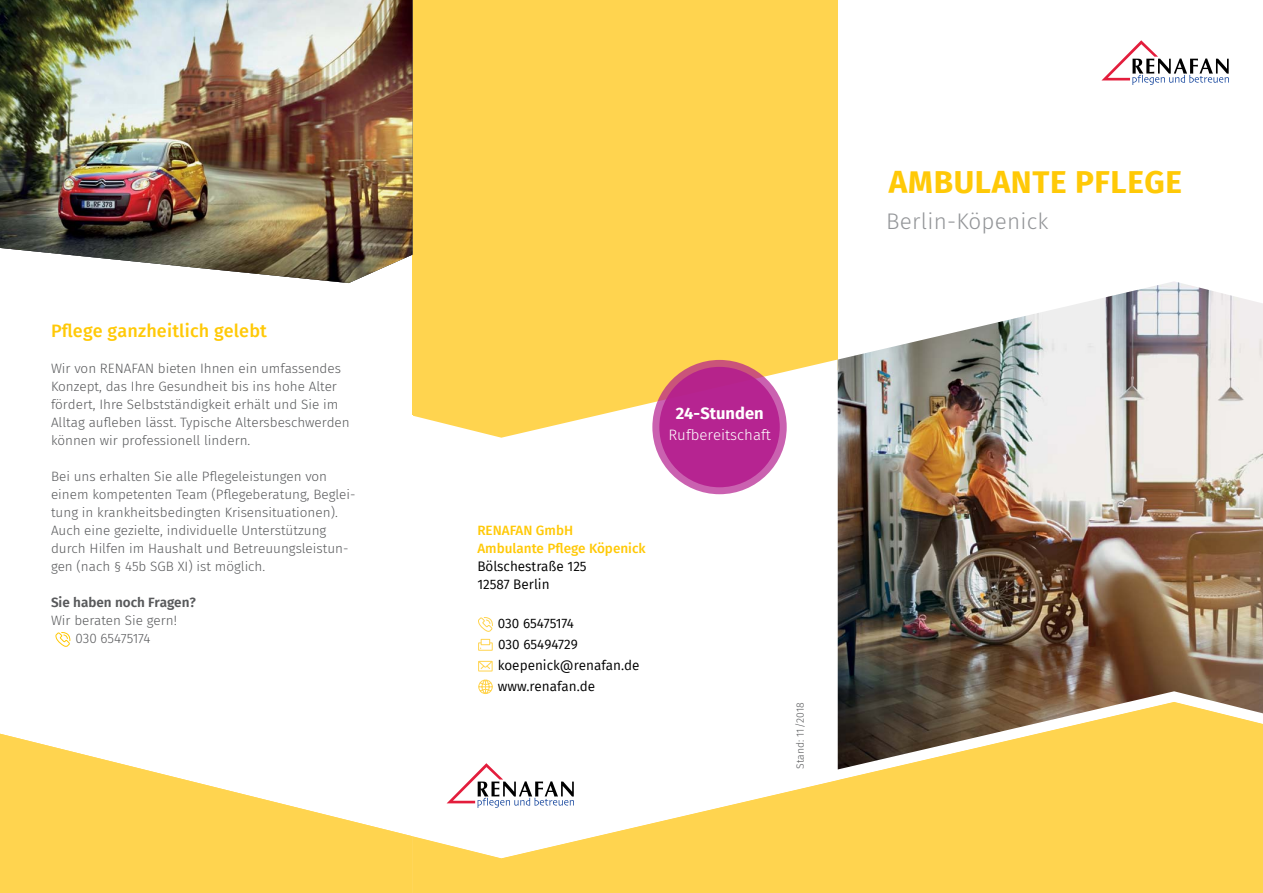
<style>
.page{position:relative;width:1263px;height:893px;background:#fff}
.page>*{position:absolute;margin:0;border:0;box-sizing:border-box;transform-origin:0 0}
.t1{font:700 31.5px "Fira Sans";letter-spacing:.02em;color:#ffc907}
.t2{font:300 22.5px "Fira Sans";letter-spacing:.01em;color:#939598}
.t3{font:500 18px "Fira Sans";letter-spacing:.01em;color:#ffc907}
.t4{font:700 16.5px "Fira Sans";color:#fff}
.t5{font:300 15px "Fira Sans";color:#fff}
.t6{font:300 13.5px/18px "Fira Sans";color:#58595b}
.t7{font:13.5px/21px "Fira Sans";color:#000}
.t8{font:500 13.5px/18px "Fira Sans";color:#ffc907}
.t9{font:600 13.5px "Fira Sans";color:#58595b}
.t10{font:300 10.5px "Fira Sans";color:#58595b}
</style>
<div class="page">
<svg style="left:1101px;top:40px;width:128px;height:45px"></svg>
<div style="left:412px;top:0;width:426px;height:445px;background:#ffd44f"></div>
<svg style="left:412px;top:359px;width:426px;height:343px"></svg>
<svg style="left:478px;top:616px;width:15px;height:16px"></svg>
<div style="left:481px;top:639px;width:9px;height:6px;border:1px solid #ffd44f"></div>
<div style="left:478px;top:642px;width:15px;height:9px;border:1px solid #ffd44f"></div>
<div style="left:478px;top:661px;width:14px;height:10px;border:1px solid #ffd44f"></div>
<svg style="left:478px;top:661px;width:15px;height:9px"></svg>
<svg style="left:478px;top:679px;width:15px;height:15px"></svg>
<svg style="left:412px;top:702px;width:851px;height:191px;fill:#ffd44f"></svg>
<svg style="left:0;top:734px;width:412px;height:159px;fill:#ffd44f"></svg>
<img style="left:0;top:0;width:412px;height:283px">
<svg style="left:55px;top:632px;width:16px;height:15px"></svg>
<img style="left:838px;top:281px;width:425px;height:488px">
<hr style="left:412px;top:416px;width:1px;height:48px;background:#fff">
<svg style="left:652px;top:360px;width:135px;height:134px;background:#ba3093"></svg>
<h3 class="t3" style="left:51px;top:316px;width:217px">Pflege ganzheitlich gelebt</h3>
<p class="t6" style="left:51px;top:359px;width:300px">Wir von RENAFAN bieten Ihnen ein umfassendes Konzept, das Ihre Gesundheit bis ins hohe Alter fördert, Ihre Selbstständigkeit erhält und Sie im Alltag aufleben lässt. Typische Altersbeschwerden können wir professionell lindern.</p>
<p class="t6" style="left:51px;top:467px;width:306px">Bei uns erhalten Sie alle Pflegeleistungen von einem kompetenten Team (Pflegeberatung, Beglei&shy;tung in krankheitsbedingten Krisensituationen).<br>Auch eine gezielte, individuelle Unterstützung durch Hilfen im Haushalt und Betreuungsleistun&shy;gen (nach § 45b SGB XI) ist möglich.</p>
<p class="t9" style="left:51px;top:591px;width:146px">Sie haben noch Fragen?</p>
<p class="t6" style="left:51px;top:611px;width:127px;text-align:center">Wir beraten Sie gern!<br>030 65475174</p>
<p class="t4" style="left:676px;top:399px;width:89px">24-STUNDEN</p>
<p class="t5" style="left:668px;top:424px;width:104px">Rufbereitschaft</p>
<p class="t8" style="left:477px;top:521px;width:170px">RENAFAN GmbH<br>Ambulante Pflege Köpenick</p>
<p class="t7" style="left:477px;top:557px;width:111px;line-height:18px">Bölschestraße 125<br>12587 Berlin</p>
<p class="t7" style="left:498px;top:613px;width:143px">030 65475174<br>030 65494729 koepenick@renafan.de www.renafan.de</p>
<p class="t10" style="left:793px;top:769px;width:68px;rotate:-90deg">Stand: 11/2018</p>
<h1 class="t1" style="left:889px;top:156px;width:295px">AMBULANTE PFLEGE</h1>
<h2 class="t2" style="left:886px;top:205px;width:164px">Berlin-Köpenick</h2>
</div>
